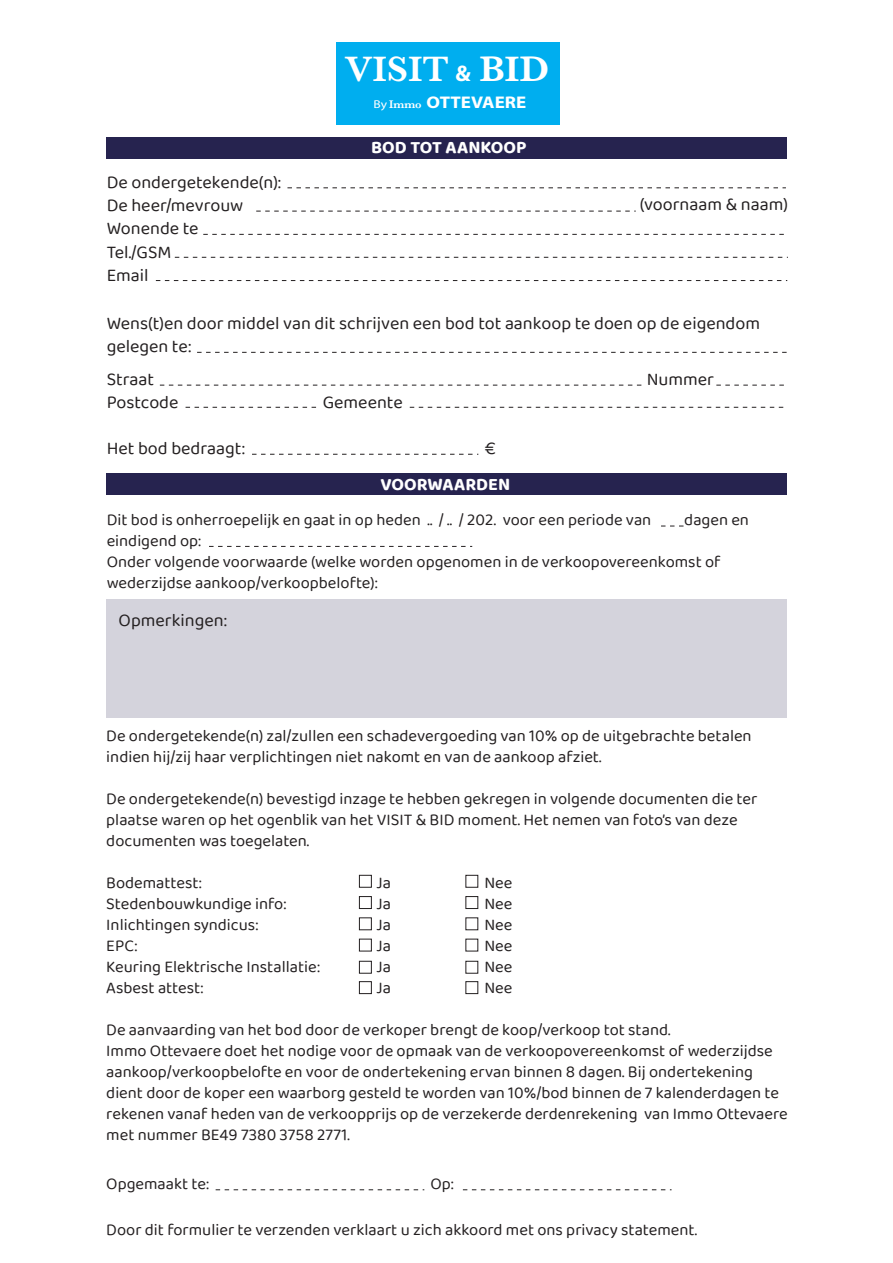
<style>
.page{position:relative;width:893px;height:1263px;background:#fff}
.page>*{position:absolute;margin:0;border:0;box-sizing:border-box;transform-origin:0 0}
.t1{font:600 36.6px "Baskerville";color:#fff}
.t2{font:18px/23.2px "Baloo Tammudu 2";color:#231f20}
.t3{font:700 18px "Baloo Tammudu 2";color:#fff}
.t4{font:700 16.95px "Myriad Pro";color:#fff;scale:1.12 1}
.t5{font:16.5px/21px "Baloo Tammudu 2";color:#231f20}
.s1{font-family:"Myriad Pro";font-weight:700;font-size:22.65px}
.s2{font-weight:400;font-size:11.4px}
.s3{font-family:"Baskerville";font-weight:600;font-size:11.55px}
</style>
<div class="page">
<div style="left:106px;top:137px;width:681px;height:22px;background:#26234f"></div>
<div style="left:106px;top:474px;width:681px;height:21px;background:#26234f"></div>
<div style="left:106px;top:599px;width:681px;height:119px;background:#d4d3dc"></div>
<div style="left:359px;top:875px;width:12px;height:12px;border:1px solid #231f20"></div>
<div style="left:359px;top:896px;width:12px;height:13px;border:1px solid #231f20"></div>
<div style="left:359px;top:918px;width:12px;height:12px;border:1px solid #231f20"></div>
<div style="left:359px;top:961px;width:12px;height:12px;border:1px solid #231f20"></div>
<div style="left:359px;top:981px;width:12px;height:13px;border:1px solid #231f20"></div>
<div style="left:466px;top:875px;width:12px;height:12px;border:1px solid #231f20"></div>
<div style="left:466px;top:896px;width:12px;height:13px;border:1px solid #231f20"></div>
<div style="left:466px;top:961px;width:12px;height:12px;border:1px solid #231f20"></div>
<div style="left:466px;top:981px;width:12px;height:13px;border:1px solid #231f20"></div>
<svg style="left:287px;top:188px;width:499px;height:1px"></svg>
<svg style="left:256px;top:211px;width:380px;height:1px"></svg>
<svg style="left:203px;top:234px;width:581px;height:1px"></svg>
<svg style="left:175px;top:257px;width:613px;height:1px"></svg>
<svg style="left:156px;top:280px;width:631px;height:1px"></svg>
<svg style="left:197px;top:352px;width:590px;height:1px"></svg>
<svg style="left:160px;top:385px;width:482px;height:1px"></svg>
<svg style="left:716px;top:385px;width:68px;height:1px"></svg>
<svg style="left:186px;top:407px;width:131px;height:1px"></svg>
<svg style="left:410px;top:407px;width:374px;height:1px"></svg>
<svg style="left:252px;top:454px;width:226px;height:1px"></svg>
<svg style="left:209px;top:546px;width:263px;height:1px"></svg>
<svg style="left:661px;top:526px;width:22px;height:1px"></svg>
<div style="left:336px;top:43px;width:223px;height:82px;background:#00aeef"></div>
<svg style="left:216px;top:1189px;width:208px;height:1px"></svg>
<svg style="left:463px;top:1189px;width:209px;height:1px"></svg>
<h1 class="t1" style="left:345px;top:44px;width:206px">VISIT <span class="s1">&amp;</span> BID</h1>
<p class="t4" style="left:373px;top:93px;width:138px"><span class="s2">By</span> <span class="s3">Immo</span> OTTEVAERE</p>
<p class="t2" style="left:107px;top:170px;width:176px">De ondergetekende(n):<br>De heer/mevrouw<br>Wonende te<br>Tel./GSM<br>Email</p>
<p class="t3" style="left:371px;top:137px;width:157px">BOD TOT AANKOOP</p>
<p class="t2" style="left:640px;top:193px;width:150px">(voornaam &amp; naam)</p>
<p class="t2" style="left:107px;top:311px;width:655px">Wens(t)en door middel van dit schrijven een bod tot aankoop te doen op de eigendom gelegen te:</p>
<p class="t2" style="left:107px;top:367px;width:49px">Straat</p>
<p class="t2" style="left:647px;top:367px;width:69px">Nummer</p>
<p class="t2" style="left:107px;top:390px;width:73px">Postcode</p>
<p class="t2" style="left:323px;top:390px;width:81px">Gemeente</p>
<p class="t2" style="left:107px;top:436px;width:140px">Het bod bedraagt:</p>
<p class="t2" style="left:485px;top:436px;width:13px">€</p>
<p class="t3" style="left:380px;top:473px;width:131px">VOORWAARDEN</p>
<p class="t5" style="left:107px;top:509px;width:546px">Dit bod is onherroepelijk en gaat in op heden .. / .. / 202. voor een periode van</p>
<p class="t5" style="left:684px;top:509px;width:66px">dagen en</p>
<p class="t5" style="left:107px;top:530px;width:616px">eindigend op:<br>Onder volgende voorwaarde (welke worden opgenomen in de verkoopovereenkomst of wederzijdse aankoop/verkoopbelofte):</p>
<p class="t2" style="left:119px;top:608px;width:110px">Opmerkingen:</p>
<p class="t5" style="left:106px;top:725px;width:647px">De ondergetekende(n) zal/zullen een schadevergoeding van 10% op de uitgebrachte betalen indien hij/zij haar verplichtingen niet nakomt en van de aankoop afziet.</p>
<p class="t5" style="left:106px;top:788px;width:653px">De ondergetekende(n) bevestigd inzage te hebben gekregen in volgende documenten die ter plaatse waren op het ogenblik van het VISIT &amp; BID moment. Het nemen van foto’s van deze documenten was toegelaten.</p>
<p class="t5" style="left:106px;top:872px;width:97px">Bodemattest:</p>
<p class="t5" style="left:376px;top:872px;width:16px">Ja</p>
<p class="t5" style="left:484px;top:872px;width:30px">Nee</p>
<p class="t5" style="left:106px;top:893px;width:182px">Stedenbouwkundige info:</p>
<p class="t5" style="left:376px;top:893px;width:16px">Ja</p>
<p class="t5" style="left:484px;top:893px;width:30px">Nee</p>
<p class="t5" style="left:106px;top:914px;width:154px">Inlichtingen syndicus:</p>
<p class="t5" style="left:376px;top:914px;width:16px">Ja</p>
<p class="t5" style="left:484px;top:914px;width:30px">Nee</p>
<p class="t5" style="left:106px;top:935px;width:33px">EPC:</p>
<p class="t5" style="left:376px;top:935px;width:16px">Ja</p>
<p class="t5" style="left:484px;top:935px;width:30px">Nee</p>
<p class="t5" style="left:106px;top:956px;width:215px">Keuring Elektrische Installatie:</p>
<p class="t5" style="left:376px;top:956px;width:16px">Ja</p>
<p class="t5" style="left:484px;top:956px;width:30px">Nee</p>
<p class="t5" style="left:106px;top:977px;width:99px">Asbest attest:</p>
<p class="t5" style="left:376px;top:977px;width:16px">Ja</p>
<p class="t5" style="left:484px;top:977px;width:30px">Nee</p>
<p class="t5" style="left:106px;top:1019px;width:683px">De aanvaarding van het bod door de verkoper brengt de koop/verkoop tot stand.<br>Immo Ottevaere doet het nodige voor de opmaak van de verkoopovereenkomst of wederzijdse aankoop/verkoopbelofte en voor de ondertekening ervan binnen 8 dagen. Bij ondertekening dient door de koper een waarborg gesteld te worden van 10%/bod binnen de 7 kalenderdagen te rekenen vanaf heden van de verkoopprijs op de verzekerde derdenrekening van Immo Ottevaere met nummer BE49 7380 3758 2771.</p>
<p class="t5" style="left:106px;top:1172px;width:105px">Opgemaakt te:</p>
<p class="t5" style="left:430px;top:1172px;width:25px">Op:</p>
<p class="t5" style="left:106px;top:1219px;width:592px">Door dit formulier te verzenden verklaart u zich akkoord met ons privacy statement.</p>
</div>
